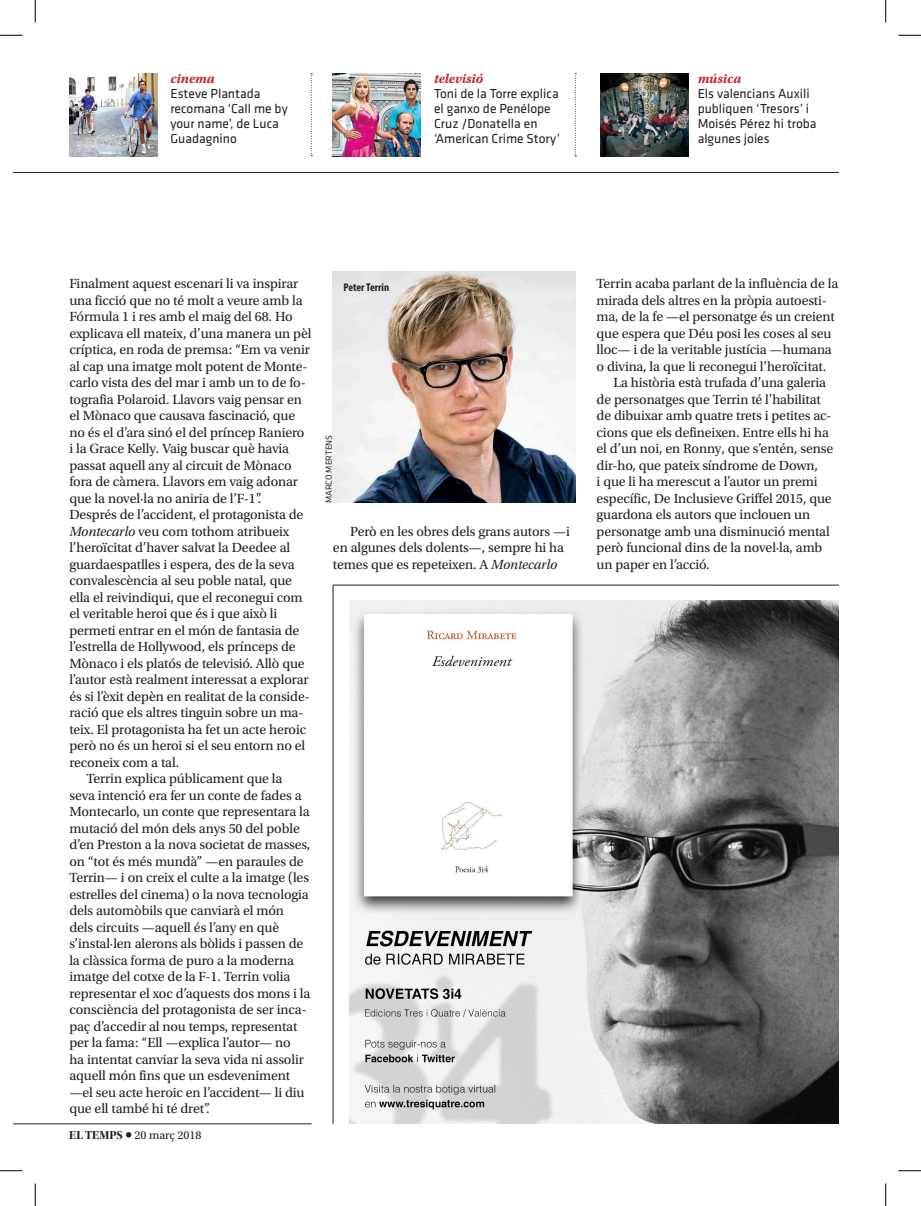
<style>
.page{position:relative;width:921px;height:1206px;background:#fff}
.page>*{position:absolute;margin:0;border:0;box-sizing:border-box;transform-origin:0 0}
.t1{font:13.95px/16.5px "Utopia Std";letter-spacing:-.01em;color:#231f20}
.t2{font:13.5px/15px "Klavika";color:#231f20}
.t3{font:italic 700 13.5px "Utopia Std";color:#c6252c}
.t4{font:12px "Utopia Std";color:#231f20}
.t5{font:700 condensed 11.25px "Myriad Pro";color:#231f20}
.t6{font:9px "Klavika";color:#231f20}
.s1{font-style:italic}
.s2{font-family:"Utopia Std Bold Disp"}
.s3{font-size:18px}
</style>
<div class="page">
<svg style="left:311px;top:74px;width:1px;height:82px"></svg>
<hr style="left:14px;top:1123px;width:298px;height:1px;background:#231f20">
<hr style="left:14px;top:172px;width:825px;height:1px;background:#231f20">
<img style="left:69px;top:74px;width:88px;height:82px">
<svg style="left:575px;top:73px;width:1px;height:84px"></svg>
<img style="left:333px;top:74px;width:88px;height:82px">
<img style="left:600px;top:74px;width:88px;height:82px">
<hr style="left:333px;top:585px;width:506px;height:1px;background:#231f20">
<hr style="left:333px;top:585px;width:1px;height:539px;background:#231f20">
<img style="left:350px;top:601px;width:489px;height:523px">
<img style="left:333px;top:272px;width:242px;height:231px">
<svg style="left:0;top:35px;width:22px;height:1px"></svg>
<svg style="left:898px;top:35px;width:23px;height:1px"></svg>
<svg style="left:0;top:1170px;width:22px;height:1px"></svg>
<svg style="left:898px;top:1170px;width:23px;height:1px"></svg>
<svg style="left:35px;top:0;width:1px;height:22px"></svg>
<svg style="left:35px;top:1183px;width:1px;height:23px"></svg>
<svg style="left:885px;top:0;width:1px;height:22px"></svg>
<svg style="left:885px;top:1183px;width:1px;height:23px"></svg>
<p class="t3" style="left:170px;top:71px;width:46px">cinema</p>
<p class="t2" style="left:170px;top:86px;width:119px">Esteve Plantada recomana ‘Call me by your name’, de Luca<br>Guadagnino</p>
<p class="t3" style="left:434px;top:71px;width:51px">televisió</p>
<p class="t2" style="left:434px;top:86px;width:128px">Toni de la Torre explica el ganxo de Penélope<br>Cruz /Donatella en ‘American Crime Story’</p>
<p class="t3" style="left:698px;top:71px;width:45px">música</p>
<p class="t2" style="left:698px;top:86px;width:120px">Els valencians Auxili publiquen ‘Tresors’ i<br>Moisés Pérez hi troba algunes joies</p>
<p class="t1" style="left:69px;top:276px;width:230px">Finalment aquest escenari li va inspirar</p>
<p class="t1" style="left:69px;top:292px;width:235px">una ficció que no té molt a veure amb la</p>
<p class="t1" style="left:69px;top:309px;width:225px">Fórmula 1 i res amb el maig del 68. Ho</p>
<p class="t1" style="left:69px;top:325px;width:244px">explicava ell mateix, d’una manera un pèl</p>
<p class="t1" style="left:69px;top:342px;width:242px">críptica, en roda de premsa: “Em va venir</p>
<p class="t1" style="left:69px;top:358px;width:240px">al cap una imatge molt potent de Monte-</p>
<p class="t1" style="left:69px;top:375px;width:238px">carlo vista des del mar i amb un to de fo-</p>
<p class="t1" style="left:69px;top:391px;width:234px">tografia Polaroid. Llavors vaig pensar en</p>
<p class="t1" style="left:69px;top:408px;width:227px">el Mònaco que causava fascinació, que</p>
<p class="t1" style="left:69px;top:424px;width:237px">no és el d’ara sinó el del príncep Raniero</p>
<p class="t1" style="left:69px;top:441px;width:221px">i la Grace Kelly. Vaig buscar què havia</p>
<p class="t1" style="left:69px;top:457px;width:224px">passat aquell any al circuit de Mònaco</p>
<p class="t1" style="left:69px;top:474px;width:230px">fora de càmera. Llavors em vaig adonar</p>
<p class="t1" style="left:69px;top:490px;width:194px">que la novel·la no aniria de l’F-1”.</p>
<p class="t1" style="left:69px;top:507px;width:236px">Després de l’accident, el protagonista de</p>
<p class="t1" style="left:69px;top:523px;width:221px"><span class="s1">Montecarlo</span> veu com tothom atribueix</p>
<p class="t1" style="left:69px;top:540px;width:222px">l’heroïcitat d’haver salvat la Deedee al</p>
<p class="t1" style="left:69px;top:556px;width:227px">guardaespatlles i espera, des de la seva</p>
<p class="t1" style="left:69px;top:573px;width:224px">convalescència al seu poble natal, que</p>
<p class="t1" style="left:69px;top:589px;width:235px">ella el reivindiqui, que el reconegui com</p>
<p class="t1" style="left:69px;top:606px;width:209px">el veritable heroi que és i que això li</p>
<p class="t1" style="left:69px;top:622px;width:231px">permeti entrar en el món de fantasia de</p>
<p class="t1" style="left:69px;top:639px;width:228px">l’estrella de Hollywood, els prínceps de</p>
<p class="t1" style="left:69px;top:655px;width:237px">Mònaco i els platós de televisió. Allò que</p>
<p class="t1" style="left:69px;top:672px;width:241px">l’autor està realment interessat a explorar</p>
<p class="t1" style="left:69px;top:688px;width:242px">és si l’èxit depèn en realitat de la conside-</p>
<p class="t1" style="left:69px;top:705px;width:236px">ració que els altres tinguin sobre un ma-</p>
<p class="t1" style="left:69px;top:721px;width:238px">teix. El protagonista ha fet un acte heroic</p>
<p class="t1" style="left:69px;top:738px;width:237px">però no és un heroi si el seu entorn no el</p>
<p class="t1" style="left:69px;top:754px;width:111px">reconeix com a tal.</p>
<p class="t1" style="left:86px;top:771px;width:198px">Terrin explica públicament que la</p>
<p class="t1" style="left:69px;top:787px;width:234px">seva intenció era fer un conte de fades a</p>
<p class="t1" style="left:69px;top:804px;width:242px">Montecarlo, un conte que representara la</p>
<p class="t1" style="left:69px;top:820px;width:232px">mutació del món dels anys 50 del poble</p>
<p class="t1" style="left:69px;top:837px;width:243px">d’en Preston a la nova societat de masses,</p>
<p class="t1" style="left:69px;top:853px;width:236px">on “tot és més mundà” —en paraules de</p>
<p class="t1" style="left:69px;top:870px;width:241px">Terrin— i on creix el culte a la imatge (les</p>
<p class="t1" style="left:69px;top:886px;width:241px">estrelles del cinema) o la nova tecnologia</p>
<p class="t1" style="left:69px;top:903px;width:216px">dels automòbils que canviarà el món</p>
<p class="t1" style="left:69px;top:919px;width:211px">dels circuits —aquell és l’any en què</p>
<p class="t1" style="left:69px;top:936px;width:236px">s’instal·len alerons als bòlids i passen de</p>
<p class="t1" style="left:69px;top:952px;width:226px">la clàssica forma de puro a la moderna</p>
<p class="t1" style="left:69px;top:969px;width:223px">imatge del cotxe de la F-1. Terrin volia</p>
<p class="t1" style="left:69px;top:985px;width:242px">representar el xoc d’aquests dos mons i la</p>
<p class="t1" style="left:69px;top:1002px;width:239px">consciència del protagonista de ser inca-</p>
<p class="t1" style="left:69px;top:1018px;width:229px">paç d’accedir al nou temps, representat</p>
<p class="t1" style="left:69px;top:1035px;width:223px">per la fama: “Ell —explica l’autor— no</p>
<p class="t1" style="left:69px;top:1051px;width:236px">ha intentat canviar la seva vida ni assolir</p>
<p class="t1" style="left:69px;top:1068px;width:222px">aquell món fins que un esdeveniment</p>
<p class="t1" style="left:69px;top:1084px;width:237px">—el seu acte heroic en l’accident— li diu</p>
<p class="t1" style="left:69px;top:1101px;width:142px">que ell també hi té dret”.</p>
<p class="t4" style="left:69px;top:1128px;width:134px"><span class="s2">EL TEMPS</span> <span class="s3">•</span> 20 març 2018</p>
<p class="t5" style="left:344px;top:280px;width:47px">Peter Terrin</p>
<p class="t6" style="left:323px;top:503px;width:69px;rotate:-90deg">marco mertens</p>
<p class="t1" style="left:333px;top:523px;width:238px;text-indent:17px">Però en les obres dels grans autors —i en algunes dels dolents—, sempre hi ha temes que es repeteixen. A <span class="s1">Montecarlo</span></p>
<p class="t1" style="left:597px;top:276px;width:243px">Terrin acaba parlant de la influència de la</p>
<p class="t1" style="left:597px;top:292px;width:232px">mirada dels altres en la pròpia autoesti-</p>
<p class="t1" style="left:597px;top:309px;width:240px">ma, de la fe —el personatge és un creient</p>
<p class="t1" style="left:597px;top:325px;width:236px">que espera que Déu posi les coses al seu</p>
<p class="t1" style="left:597px;top:342px;width:237px">lloc— i de la veritable justícia —humana</p>
<p class="t1" style="left:597px;top:358px;width:231px">o divina, la que li reconegui l’heroïcitat.</p>
<p class="t1" style="left:614px;top:375px;width:214px">La història està trufada d’una galeria</p>
<p class="t1" style="left:597px;top:391px;width:226px">de personatges que Terrin té l’habilitat</p>
<p class="t1" style="left:597px;top:408px;width:236px">de dibuixar amb quatre trets i petites ac-</p>
<p class="t1" style="left:597px;top:424px;width:234px">cions que els defineixen. Entre ells hi ha</p>
<p class="t1" style="left:597px;top:441px;width:238px">el d’un noi, en Ronny, que s’entén, sense</p>
<p class="t1" style="left:597px;top:457px;width:223px">dir-ho, que pateix síndrome de Down,</p>
<p class="t1" style="left:597px;top:474px;width:222px">i que li ha merescut a l’autor un premi</p>
<p class="t1" style="left:597px;top:490px;width:237px">específic, De Inclusieve Griffel 2015, que</p>
<p class="t1" style="left:597px;top:507px;width:215px">guardona els autors que inclouen un</p>
<p class="t1" style="left:597px;top:523px;width:235px">personatge amb una disminució mental</p>
<p class="t1" style="left:597px;top:540px;width:227px">però funcional dins de la novel·la, amb</p>
<p class="t1" style="left:597px;top:556px;width:115px">un paper en l’acció.</p>
</div>
